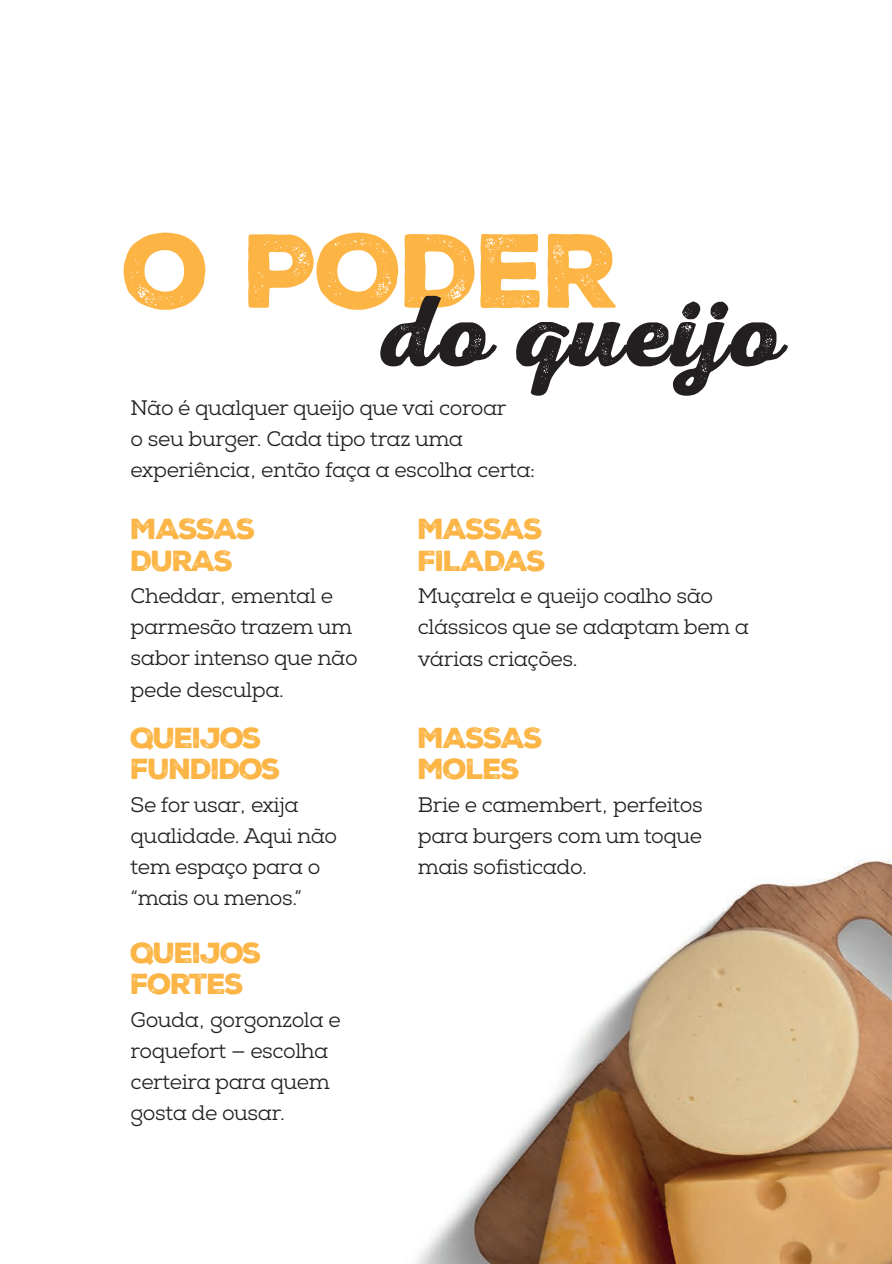
<style>
.page{position:relative;width:892px;height:1264px;background:#fff}
.page>*{position:absolute;margin:0;border:0;box-sizing:border-box;transform-origin:0 0}
.t1{font:101.7px "Nexa Rust Sans 01 Regular 2";color:#fcb545}
.t2{font:101.4px "Nexa Rust Script B 01";letter-spacing:.02em;color:#231f20}
.t3{font:28.05px/31.3px "Nexa Rust Sans 01 Regular 2";letter-spacing:-.06em;color:#fcb545}
.t4{font:21px/31.2px "Nexa Slab";letter-spacing:-.02em;color:#231f20}
</style>
<div class="page">
<img style="left:416px;top:860px;width:475px;height:404px">
<h1 class="t1" style="left:123px;top:202px;width:499px">O PODER</h1>
<h2 class="t2" style="left:379px;top:271px;width:403px">do queijo</h2>
<p class="t4" style="left:131px;top:392px;width:406px">Não é qualquer queijo que vai coroar<br>o seu burger. Cada tipo traz uma experiência, então faça a escolha certa:</p>
<h3 class="t3" style="left:131px;top:514px;width:127px">MASSAS<br>DURAS</h3>
<p class="t4" style="left:131px;top:580px;width:228px">Cheddar, emental e parmesão trazem um sabor intenso que não pede desculpa.</p>
<h3 class="t3" style="left:131px;top:722px;width:152px">QUEIJOS<br>FUNDIDOS</h3>
<p class="t4" style="left:131px;top:789px;width:208px">Se for usar, exija qualidade. Aqui não tem espaço para o “mais ou menos.”</p>
<h3 class="t3" style="left:131px;top:937px;width:133px">QUEIJOS<br>FORTES</h3>
<p class="t4" style="left:131px;top:1004px;width:211px">Gouda, gorgonzola e roquefort — escolha certeira para quem gosta de ousar.</p>
<h3 class="t3" style="left:418px;top:514px;width:130px">MASSAS<br>FILADAS</h3>
<p class="t4" style="left:418px;top:581px;width:332px">Muçarela e queijo coalho são clássicos que se adaptam bem a várias criações.</p>
<h3 class="t3" style="left:418px;top:722px;width:127px">MASSAS<br>MOLES</h3>
<p class="t4" style="left:418px;top:789px;width:286px;text-align:justify">Brie e camembert, perfeitos para burgers com um toque mais sofisticado.</p>
</div>
